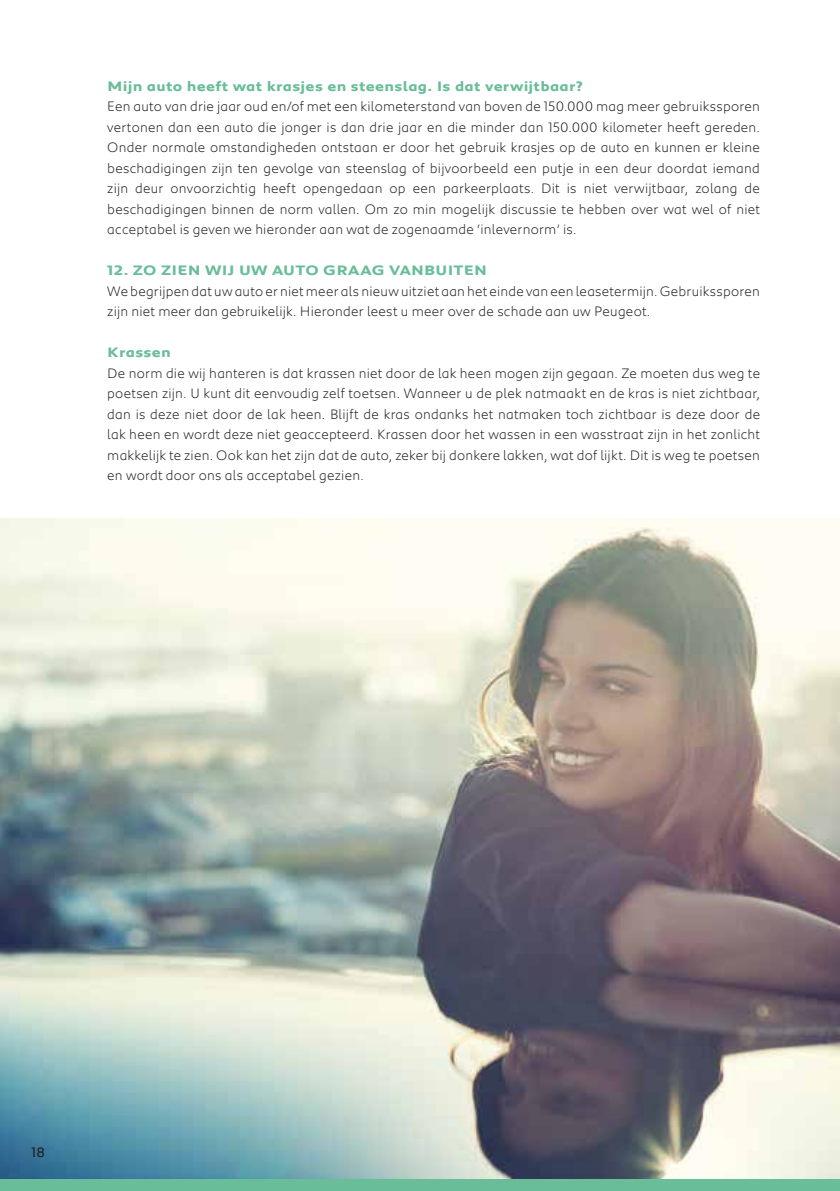
<style>
.page{position:relative;width:840px;height:1191px;background:#fff}
.page>*{position:absolute;margin:0;border:0;box-sizing:border-box;transform-origin:0 0}
.t1{font:300 14px/20.4px "Peugeot";letter-spacing:.02em;color:#1d1d1b;text-align:justify}
.t2{font:700 14px "Peugeot Expanded";letter-spacing:.015em;color:#69bd99}
.t3{font:14px "Peugeot";color:#1d1d1b}
</style>
<div class="page">
<img style="left:0;top:519px;width:839px;height:660px">
<div style="left:0;top:1179px;width:839px;height:12px;background:#69bd99"></div>
<p class="t2" style="left:107px;top:76px;width:477px">Mijn auto heeft wat krasjes en steenslag. Is dat verwijtbaar?</p>
<p class="t1" style="left:107px;top:95px;width:654px">Een auto van drie jaar oud en/of met een kilometerstand van boven de 150.000 mag meer gebruikssporen vertonen dan een auto die jonger is dan drie jaar en die minder dan 150.000 kilometer heeft gereden.<br>Onder normale omstandigheden ontstaan er door het gebruik krasjes op de auto en kunnen er kleine beschadigingen zijn ten gevolge van steenslag of bijvoorbeeld een putje in een deur doordat iemand zijn deur onvoorzichtig heeft opengedaan op een parkeerplaats. Dit is niet verwijtbaar, zolang de beschadigingen binnen de norm vallen. Om zo min mogelijk discussie te hebben over wat wel of niet acceptabel is geven we hieronder aan wat de zogenaamde ‘inlevernorm’ is.</p>
<p class="t2" style="left:107px;top:261px;width:381px">12. ZO ZIEN WIJ UW AUTO GRAAG VANBUITEN</p>
<p class="t1" style="left:107px;top:280px;width:653px">We begrijpen dat uw auto er niet meer als nieuw uitziet aan het einde van een leasetermijn. Gebruikssporen zijn niet meer dan gebruikelijk. Hieronder leest u meer over de schade aan uw Peugeot.</p>
<p class="t2" style="left:107px;top:343px;width:65px">Krassen</p>
<p class="t1" style="left:107px;top:362px;width:654px">De norm die wij hanteren is dat krassen niet door de lak heen mogen zijn gegaan. Ze moeten dus weg te poetsen zijn. U kunt dit eenvoudig zelf toetsen. Wanneer u de plek natmaakt en de kras is niet zichtbaar, dan is deze niet door de lak heen. Blijft de kras ondanks het natmaken toch zichtbaar is deze door de lak heen en wordt deze niet geaccepteerd. Krassen door het wassen in een wasstraat zijn in het zonlicht makkelijk te zien. Ook kan het zijn dat de auto, zeker bij donkere lakken, wat dof lijkt. Dit is weg te poetsen en wordt door ons als acceptabel gezien.</p>
<p class="t3" style="left:32px;top:1142px;width:15px">18</p>
</div>
